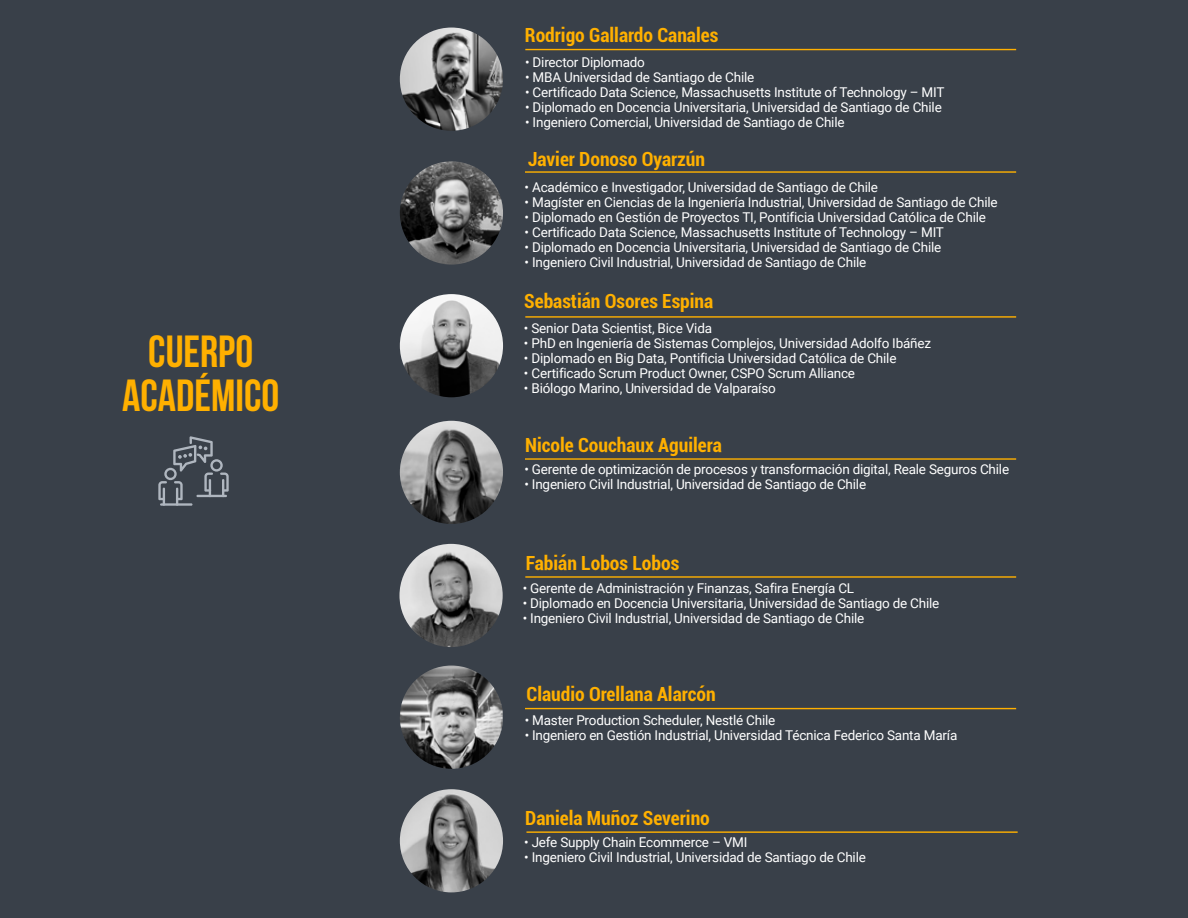
<style>
.page{position:relative;width:1188px;height:918px;background:#394049}
.page>*{position:absolute;margin:0;border:0;box-sizing:border-box;transform-origin:0 0}
.t1{font:700 45px/43.5px "Bebas Neue";color:#ffb000;text-align:center}
.t2{font:700 condensed 19.5px "Roboto";color:#ffb000}
.t3{font:13.5px "Roboto";letter-spacing:-.015em;color:#fff}
</style>
<div class="page">
<svg style="left:158px;top:436px;width:71px;height:67px"></svg>
<hr style="left:160px;top:503px;width:33px;height:3px;background:#ffb000">
<hr style="left:196px;top:495px;width:31px;height:2px;background:#ffb000">
<hr style="left:525px;top:458px;width:491px;height:2px;background:#ffb000">
<hr style="left:525px;top:316px;width:491px;height:2px;background:#ffb000">
<hr style="left:526px;top:831px;width:492px;height:2px;background:#ffb000">
<hr style="left:525px;top:49px;width:491px;height:1px;background:#ffb000">
<img style="left:400px;top:28px;width:103px;height:103px;border-radius:52px">
<hr style="left:525px;top:171px;width:491px;height:2px;background:#ffb000">
<img style="left:400px;top:161px;width:103px;height:104px;border-radius:52px">
<img style="left:400px;top:294px;width:103px;height:103px;border-radius:52px">
<img style="left:400px;top:421px;width:103px;height:103px;border-radius:52px">
<hr style="left:525px;top:576px;width:491px;height:2px;background:#ffb000">
<img style="left:399px;top:544px;width:104px;height:103px;border-radius:52px">
<hr style="left:525px;top:708px;width:491px;height:1px;background:#ffb000">
<img style="left:400px;top:666px;width:103px;height:103px">
<img style="left:400px;top:789px;width:103px;height:103px;border-radius:52px">
<h1 class="t1" style="left:122px;top:329px;width:159px">CUERPO<br>ACADÉMICO</h1>
<h2 class="t2" style="left:525px;top:22px;width:195px">Rodrigo Gallardo Canales</h2>
<p class="t3" style="left:525px;top:53px;width:121px">• Director Diplomado</p>
<p class="t3" style="left:525px;top:68px;width:231px">• MBA Universidad de Santiago de Chile</p>
<p class="t3" style="left:525px;top:83px;width:421px">• Certificado Data Science, Massachusetts Institute of Technology – MIT</p>
<p class="t3" style="left:525px;top:98px;width:418px">• Diplomado en Docencia Universitaria, Universidad de Santiago de Chile</p>
<p class="t3" style="left:525px;top:113px;width:321px">• Ingeniero Comercial, Universidad de Santiago de Chile</p>
<h2 class="t2" style="left:528px;top:145px;width:179px">Javier Donoso Oyarzún</h2>
<p class="t3" style="left:525px;top:177px;width:355px">• Académico e Investigador, Universidad de Santiago de Chile</p>
<p class="t3" style="left:525px;top:192px;width:475px">• Magíster en Ciencias de la Ingeniería Industrial, Universidad de Santiago de Chile</p>
<p class="t3" style="left:525px;top:207px;width:463px">• Diplomado en Gestión de Proyectos TI, Pontificia Universidad Católica de Chile</p>
<p class="t3" style="left:525px;top:222px;width:421px">• Certificado Data Science, Massachusetts Institute of Technology – MIT</p>
<p class="t3" style="left:525px;top:237px;width:418px">• Diplomado en Docencia Universitaria, Universidad de Santiago de Chile</p>
<p class="t3" style="left:525px;top:252px;width:343px">• Ingeniero Civil Industrial, Universidad de Santiago de Chile</p>
<h2 class="t2" style="left:524px;top:287px;width:191px">Sebastián Osores Espina</h2>
<p class="t3" style="left:524px;top:319px;width:190px">• Senior Data Scientist, Bice Vida</p>
<p class="t3" style="left:524px;top:334px;width:409px">• PhD en Ingeniería de Sistemas Complejos, Universidad Adolfo Ibáñez</p>
<p class="t3" style="left:524px;top:349px;width:374px">• Diplomado en Big Data, Pontificia Universidad Católica de Chile</p>
<p class="t3" style="left:524px;top:364px;width:333px">• Certificado Scrum Product Owner, CSPO Scrum Alliance</p>
<p class="t3" style="left:524px;top:379px;width:253px">• Biólogo Marino, Universidad de Valparaíso</p>
<h2 class="t2" style="left:525px;top:431px;width:198px">Nicole Couchaux Aguilera</h2>
<p class="t3" style="left:524px;top:460px;width:486px">• Gerente de optimización de procesos y transformación digital, Reale Seguros Chile</p>
<p class="t3" style="left:524px;top:475px;width:343px">• Ingeniero Civil Industrial, Universidad de Santiago de Chile</p>
<h2 class="t2" style="left:526px;top:550px;width:155px">Fabián Lobos Lobos</h2>
<p class="t3" style="left:523px;top:579px;width:333px">• Gerente de Administración y Finanzas, Safira Energía CL</p>
<p class="t3" style="left:523px;top:594px;width:418px">• Diplomado en Docencia Universitaria, Universidad de Santiago de Chile</p>
<p class="t3" style="left:523px;top:609px;width:343px">• Ingeniero Civil Industrial, Universidad de Santiago de Chile</p>
<h2 class="t2" style="left:527px;top:680px;width:191px">Claudio Orellana Alarcón</h2>
<p class="t3" style="left:525px;top:711px;width:252px">• Master Production Scheduler, Nestlé Chile</p>
<p class="t3" style="left:525px;top:726px;width:434px">• Ingeniero en Gestión Industrial, Universidad Técnica Federico Santa María</p>
<h2 class="t2" style="left:525px;top:805px;width:186px">Daniela Muñoz Severino</h2>
<p class="t3" style="left:524px;top:833px;width:225px">• Jefe Supply Chain Ecommerce – VMI</p>
<p class="t3" style="left:524px;top:848px;width:343px">• Ingeniero Civil Industrial, Universidad de Santiago de Chile</p>
</div>
